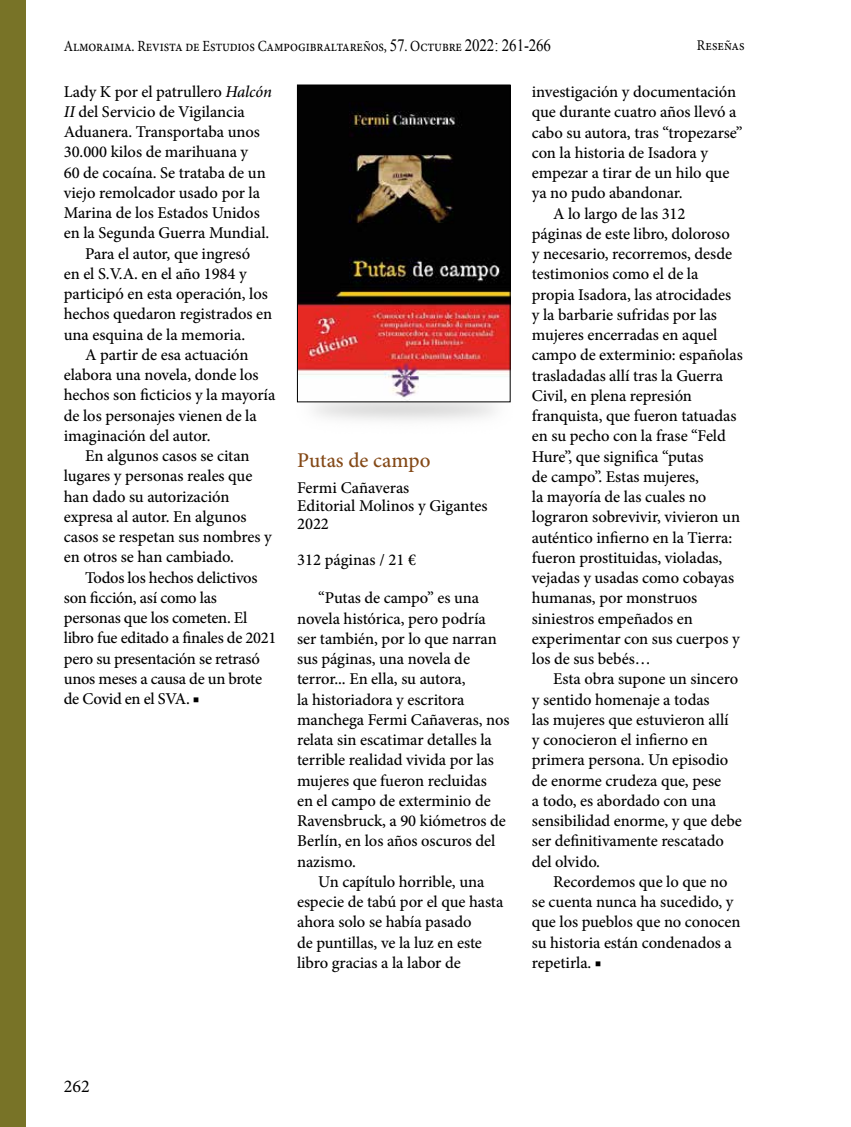
<style>
.page{position:relative;width:851px;height:1127px;background:#fff}
.page>*{position:absolute;margin:0;border:0;box-sizing:border-box;transform-origin:0 0}
.t1{font:500 21px "Minion Pro";color:#844917}
.t2{font:18px "Minion Pro";color:#000}
.t3{font:500 16.5px/18px "Minion Pro";letter-spacing:-.005em;color:#000}
.t4{font:15.6px "Minion Pro";letter-spacing:-.01em;color:#000;scale:.87 1}
.t5{font:14.85px "Minion Pro";letter-spacing:-.005em;color:#000;scale:.91 1}
.s1{font-family:"Times New Roman";font-size:17.25px}
.s2{font-style:italic}
</style>
<div class="page">
<div style="left:0;top:0;width:26px;height:1127px;background:#787327"></div>
<img style="left:296px;top:382px;width:215px;height:38px">
<img style="left:299px;top:87px;width:209px;height:313px">
<div style="left:297px;top:85px;width:213px;height:317px;border:1px solid #000"></div>
<p class="t4" style="left:64px;top:35px;width:561px">Almoraima. Revista de Estudios Campogibraltareños, <span class="s1">57</span>. Octubre <span class="s1">2022: 261-266</span></p>
<p class="t5" style="left:696px;top:36px;width:54px">Reseñas</p>
<p class="t3" style="left:64px;top:82px;width:209px">Lady K por el patrullero <span class="s2">Halcón</span></p>
<p class="t3" style="left:64px;top:103px;width:182px"><span class="s2">II</span> del Servicio de Vigilancia</p>
<p class="t3" style="left:64px;top:123px;width:197px">Aduanera. Transportaba unos</p>
<p class="t3" style="left:64px;top:143px;width:186px">30.000 kilos de marihuana y</p>
<p class="t3" style="left:64px;top:163px;width:203px">60 de cocaína. Se trataba de un</p>
<p class="t3" style="left:64px;top:184px;width:198px">viejo remolcador usado por la</p>
<p class="t3" style="left:64px;top:204px;width:197px">Marina de los Estados Unidos</p>
<p class="t3" style="left:64px;top:224px;width:207px">en la Segunda Guerra Mundial.</p>
<p class="t3" style="left:85px;top:244px;width:167px">Para el autor, que ingresó</p>
<p class="t3" style="left:64px;top:265px;width:184px">en el S.V.A. en el año 1984 y</p>
<p class="t3" style="left:64px;top:285px;width:206px">participó en esta operación, los</p>
<p class="t3" style="left:64px;top:305px;width:210px">hechos quedaron registrados en</p>
<p class="t3" style="left:64px;top:325px;width:183px">una esquina de la memoria.</p>
<p class="t3" style="left:85px;top:346px;width:165px">A partir de esa actuación</p>
<p class="t3" style="left:64px;top:366px;width:196px">elabora una novela, donde los</p>
<p class="t3" style="left:64px;top:386px;width:213px">hechos son ficticios y la mayoría</p>
<p class="t3" style="left:64px;top:406px;width:194px">de los personajes vienen de la</p>
<p class="t3" style="left:64px;top:427px;width:148px">imaginación del autor.</p>
<p class="t3" style="left:85px;top:447px;width:166px">En algunos casos se citan</p>
<p class="t3" style="left:64px;top:467px;width:190px">lugares y personas reales que</p>
<p class="t3" style="left:64px;top:487px;width:167px">han dado su autorización</p>
<p class="t3" style="left:64px;top:508px;width:184px">expresa al autor. En algunos</p>
<p class="t3" style="left:64px;top:528px;width:209px">casos se respetan sus nombres y</p>
<p class="t3" style="left:64px;top:548px;width:171px">en otros se han cambiado.</p>
<p class="t3" style="left:85px;top:568px;width:174px">Todos los hechos delictivos</p>
<p class="t3" style="left:64px;top:589px;width:155px">son ficción, así como las</p>
<p class="t3" style="left:64px;top:609px;width:185px">personas que los cometen. El</p>
<p class="t3" style="left:64px;top:629px;width:214px">libro fue editado a finales de 2021</p>
<p class="t3" style="left:64px;top:649px;width:197px">pero su presentación se retrasó</p>
<p class="t3" style="left:64px;top:669px;width:200px">unos meses a causa de un brote</p>
<p class="t3" style="left:64px;top:690px;width:137px">de Covid en el SVA. ■</p>
<p class="t3" style="left:531px;top:83px;width:206px">investigación y documentación</p>
<p class="t3" style="left:531px;top:103px;width:206px">que durante cuatro años llevó a</p>
<p class="t3" style="left:531px;top:123px;width:212px">cabo su autora, tras “tropezarse”</p>
<p class="t3" style="left:531px;top:144px;width:177px">con la historia de Isadora y</p>
<p class="t3" style="left:531px;top:164px;width:199px">empezar a tirar de un hilo que</p>
<p class="t3" style="left:531px;top:184px;width:152px">ya no pudo abandonar.</p>
<p class="t3" style="left:553px;top:204px;width:134px">A lo largo de las 312</p>
<p class="t3" style="left:531px;top:225px;width:199px">páginas de este libro, doloroso</p>
<p class="t3" style="left:531px;top:245px;width:202px">y necesario, recorremos, desde</p>
<p class="t3" style="left:531px;top:265px;width:168px">testimonios como el de la</p>
<p class="t3" style="left:531px;top:285px;width:201px">propia Isadora, las atrocidades</p>
<p class="t3" style="left:531px;top:305px;width:187px">y la barbarie sufridas por las</p>
<p class="t3" style="left:531px;top:326px;width:187px">mujeres encerradas en aquel</p>
<p class="t3" style="left:531px;top:346px;width:212px">campo de exterminio: españolas</p>
<p class="t3" style="left:531px;top:366px;width:193px">trasladadas allí tras la Guerra</p>
<p class="t3" style="left:531px;top:386px;width:161px">Civil, en plena represión</p>
<p class="t3" style="left:531px;top:407px;width:206px">franquista, que fueron tatuadas</p>
<p class="t3" style="left:531px;top:427px;width:195px">en su pecho con la frase “Feld</p>
<p class="t3" style="left:531px;top:447px;width:173px">Hure”, que significa “putas</p>
<p class="t3" style="left:531px;top:467px;width:169px">de campo”. Estas mujeres,</p>
<p class="t3" style="left:531px;top:488px;width:176px">la mayoría de las cuales no</p>
<p class="t3" style="left:531px;top:508px;width:210px">lograron sobrevivir, vivieron un</p>
<p class="t3" style="left:531px;top:528px;width:202px">auténtico infierno en la Tierra:</p>
<p class="t3" style="left:531px;top:548px;width:192px">fueron prostituidas, violadas,</p>
<p class="t3" style="left:531px;top:569px;width:204px">vejadas y usadas como cobayas</p>
<p class="t3" style="left:531px;top:589px;width:167px">humanas, por monstruos</p>
<p class="t3" style="left:531px;top:609px;width:162px">siniestros empeñados en</p>
<p class="t3" style="left:531px;top:629px;width:209px">experimentar con sus cuerpos y</p>
<p class="t3" style="left:531px;top:650px;width:120px">los de sus bebés…</p>
<p class="t3" style="left:553px;top:670px;width:186px">Esta obra supone un sincero</p>
<p class="t3" style="left:531px;top:690px;width:179px">y sentido homenaje a todas</p>
<p class="t3" style="left:531px;top:710px;width:198px">las mujeres que estuvieron allí</p>
<p class="t3" style="left:531px;top:731px;width:177px">y conocieron el infierno en</p>
<p class="t3" style="left:531px;top:751px;width:198px">primera persona. Un episodio</p>
<p class="t3" style="left:531px;top:771px;width:191px">de enorme crudeza que, pese</p>
<p class="t3" style="left:531px;top:791px;width:186px">a todo, es abordado con una</p>
<p class="t3" style="left:531px;top:812px;width:211px">sensibilidad enorme, y que debe</p>
<p class="t3" style="left:531px;top:832px;width:193px">ser definitivamente rescatado</p>
<p class="t3" style="left:531px;top:852px;width:70px">del olvido.</p>
<p class="t3" style="left:553px;top:872px;width:176px">Recordemos que lo que no</p>
<p class="t3" style="left:531px;top:893px;width:203px">se cuenta nunca ha sucedido, y</p>
<p class="t3" style="left:531px;top:913px;width:210px">que los pueblos que no conocen</p>
<p class="t3" style="left:531px;top:933px;width:201px">su historia están condenados a</p>
<p class="t3" style="left:531px;top:953px;width:71px">repetirla. ■</p>
<p class="t1" style="left:297px;top:446px;width:135px">Putas de campo</p>
<p class="t3" style="left:297px;top:479px;width:192px">Fermi Cañaveras<br>Editorial Molinos y Gigantes<br>2022</p>
<p class="t3" style="left:297px;top:551px;width:121px">312 páginas / 21 €</p>
<p class="t3" style="left:318px;top:589px;width:162px">“Putas de campo” es una</p>
<p class="t3" style="left:297px;top:609px;width:190px">novela histórica, pero podría</p>
<p class="t3" style="left:297px;top:630px;width:201px">ser también, por lo que narran</p>
<p class="t3" style="left:297px;top:650px;width:174px">sus páginas, una novela de</p>
<p class="t3" style="left:297px;top:670px;width:170px">terror... En ella, su autora,</p>
<p class="t3" style="left:297px;top:690px;width:169px">la historiadora y escritora</p>
<p class="t3" style="left:297px;top:711px;width:214px">manchega Fermi Cañaveras, nos</p>
<p class="t3" style="left:297px;top:731px;width:196px">relata sin escatimar detalles la</p>
<p class="t3" style="left:297px;top:751px;width:198px">terrible realidad vivida por las</p>
<p class="t3" style="left:297px;top:771px;width:191px">mujeres que fueron recluidas</p>
<p class="t3" style="left:297px;top:792px;width:195px">en el campo de exterminio de</p>
<p class="t3" style="left:297px;top:812px;width:210px">Ravensbruck, a 90 kiómetros de</p>
<p class="t3" style="left:297px;top:832px;width:200px">Berlín, en los años oscuros del</p>
<p class="t3" style="left:297px;top:852px;width:60px">nazismo.</p>
<p class="t3" style="left:318px;top:872px;width:168px">Un capítulo horrible, una</p>
<p class="t3" style="left:297px;top:893px;width:208px">especie de tabú por el que hasta</p>
<p class="t3" style="left:297px;top:913px;width:176px">ahora solo se había pasado</p>
<p class="t3" style="left:297px;top:933px;width:186px">de puntillas, ve la luz en este</p>
<p class="t3" style="left:297px;top:953px;width:165px">libro gracias a la labor de</p>
<p class="t2" style="left:64px;top:1074px;width:27px">262</p>
</div>
